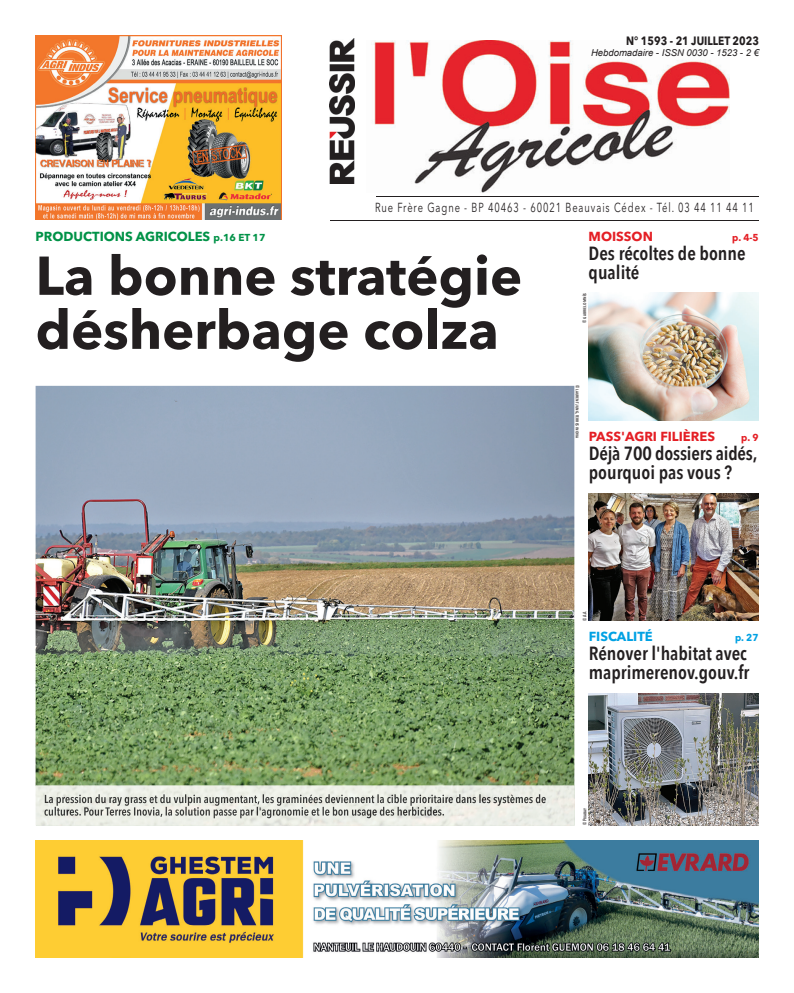
<style>
.page{position:relative;width:794px;height:993px;background:#fff}
.page>*{position:absolute;margin:0;border:0;box-sizing:border-box;transform-origin:0 0}
.t1{font:700 54px/54px "Avenir Next LT Pro";color:#231f20}
.t2{font:600 19px/19px "Avenir Next Condensed";color:#231f20}
.t3{font:13px "Avenir Next LT Pro";letter-spacing:.1em;color:#231f20;scale:.72 1}
.t4{font:700 13px "Avenir Next LT Pro";color:#009247}
.t5{font:700 13px "Avenir Next LT Pro";color:#e41f25}
.t6{font:700 13px "Avenir Next LT Pro";color:#00a1e3}
.t7{font:700 12px "Avenir Next LT Pro";color:#231f20;scale:.85 1}
.t8{font:700 10px "Avenir Next LT Pro";color:#e41f25;scale:.95 1}
.t9{font:700 10px "Avenir Next LT Pro";color:#00a1e3;scale:.95 1}
.t10{font:italic 9.5px "Arial";color:#231f20}
.t11{font:500 5px "Avenir Next Condensed";color:#231f20}
.s1{font-size:10px}
</style>
<div class="page">
<img style="left:36px;top:35px;width:245px;height:185px">
<img style="left:373px;top:41px;width:356px;height:151px">
<img style="left:330px;top:39px;width:25px;height:144px">
<svg style="left:330px;top:132px;width:6px;height:7px"></svg>
<hr style="left:330px;top:220px;width:428px;height:1px;background:#231f20">
<hr style="left:376px;top:196px;width:382px;height:1px;background:#231f20">
<img style="left:35px;top:840px;width:723px;height:117px">
<img style="left:588px;top:292px;width:170px;height:128px">
<img style="left:589px;top:493px;width:169px;height:127px">
<img style="left:588px;top:693px;width:170px;height:131px">
<img style="left:36px;top:385px;width:538px;height:400px">
<img style="left:36px;top:785px;width:538px;height:40px">
<img style="left:45px;top:794px;width:501px;height:11px">
<img style="left:44px;top:806px;width:400px;height:12px">
<p class="t7" style="left:626px;top:33px;width:158px">N° 1593 - 21 JUILLET 2023</p>
<p class="t10" style="left:591px;top:46px;width:169px">Hebdomadaire - ISSN 0030 - 1523 - 2 €</p>
<p class="t3" style="left:375px;top:200px;width:528px">Rue Frère Gagne - BP 40463 - 60021 Beauvais Cédex - Tél. 03 44 11 44 11</p>
<p class="t4" style="left:36px;top:228px;width:231px">PRODUCTIONS AGRICOLES <span class="s1">p.16 ET 17</span></p>
<h1 class="t1" style="left:36px;top:248px;width:488px">La bonne stratégie désherbage colza</h1>
<p class="t5" style="left:588px;top:228px;width:66px">MOISSON</p>
<p class="t8" style="left:732px;top:231px;width:29px">p. 4-5</p>
<p class="t2" style="left:588px;top:243px;width:158px">Des récoltes de bonne qualité</p>
<p class="t11" style="left:581px;top:323px;width:32px;rotate:-90deg">© GABRIEL OMNÈS</p>
<p class="t11" style="left:580px;top:385px;width:55px;rotate:90deg">© LAURENT JUNG, TERRES INOVIA</p>
<p class="t5" style="left:589px;top:428px;width:128px">PASS'AGRI FILIÈRES</p>
<p class="t8" style="left:741px;top:431px;width:20px">p. 9</p>
<p class="t2" style="left:589px;top:443px;width:170px">Déjà 700 dossiers aidés, pourquoi pas vous ?</p>
<p class="t11" style="left:581px;top:620px;width:10px;rotate:-90deg">© AA</p>
<p class="t6" style="left:589px;top:628px;width:66px">FISCALITÉ</p>
<p class="t9" style="left:735px;top:631px;width:26px">p. 27</p>
<p class="t2" style="left:589px;top:643px;width:162px">Rénover l'habitat avec maprimerenov.gouv.fr</p>
<p class="t11" style="left:581px;top:825px;width:19px;rotate:-90deg">© PIXABAY</p>
</div>
